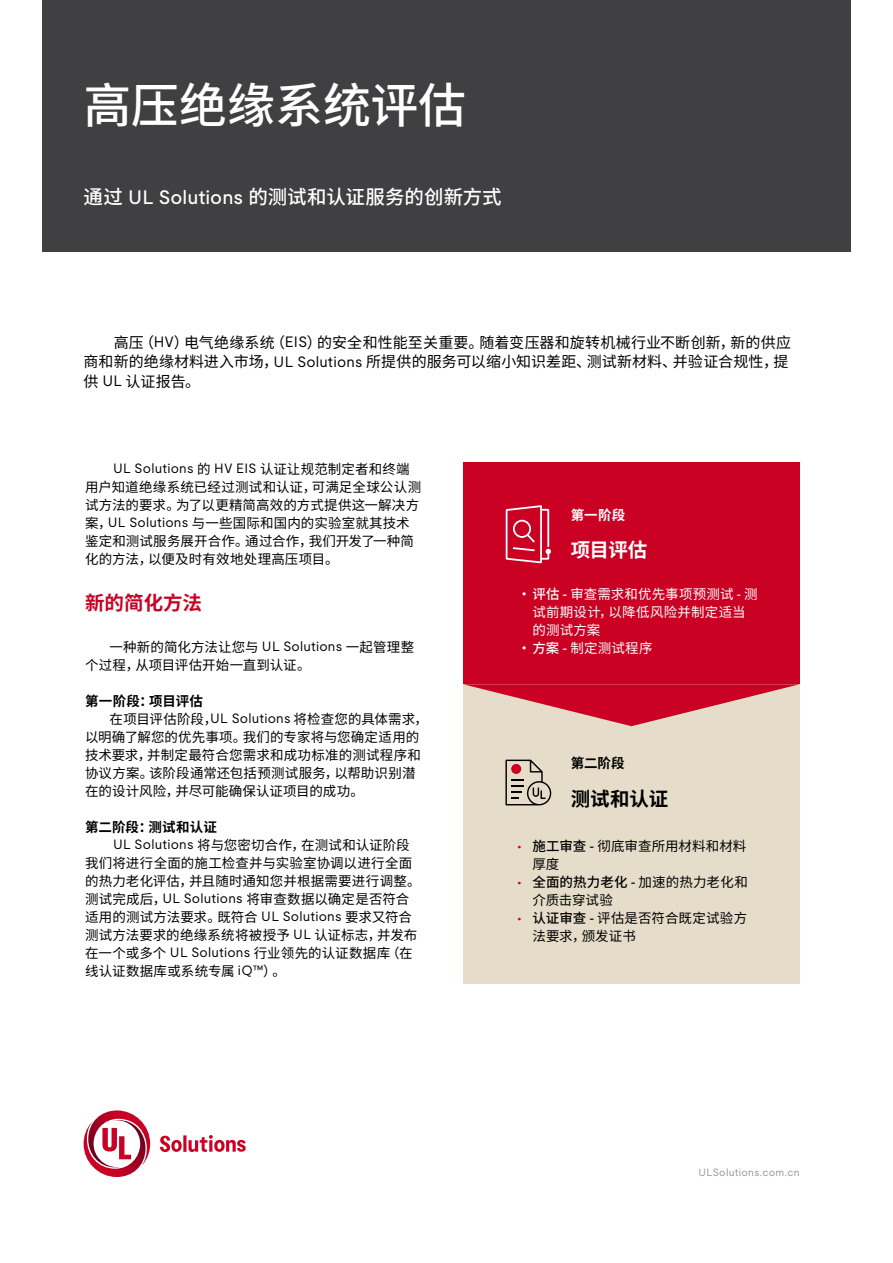
<style>
.page{position:relative;width:893px;height:1263px;background:#fff}
.page>*{position:absolute;margin:0;border:0;box-sizing:border-box;transform-origin:0 0}
.t1{font:500 48px "Noto Sans SC";letter-spacing:-.005em;color:#fff}
.t2{font:500 19.5px "Noto Sans SC";color:#fff}
.t3{font:700 19.5px "Noto Sans SC";color:#ca0123}
.t4{font:700 19.5px "Noto Sans SC";letter-spacing:-.005em;color:#000}
.t5{font:700 19.5px "Noto Sans SC";color:#fff}
.t6{font:15px/19.5px "Noto Sans SC";letter-spacing:.005em;color:#000}
.t7{font:13.5px/18px "Noto Sans SC";letter-spacing:.01em;color:#000}
.t8{font:13.5px/18px "Noto Sans SC";letter-spacing:.015em;color:#fff}
.t9{font:13.5px "UL Moderat";letter-spacing:.015em;color:#000}
.t10{font:700 13.5px "Noto Sans SC";letter-spacing:.005em;color:#000}
.t11{font:700 13.5px "Noto Sans SC";color:#fff}
.t12{font:10.5px "UL Moderat";letter-spacing:.03em;color:#939598}
.s1{font-family:"UL Moderat"}
.s2{font-family:"Noto Sans SC"}
.s3{font-weight:500}
.s4{font-family:"UL Moderat";color:#ca0123}
</style>
<div class="page">
<div style="left:43px;top:0;width:808px;height:251px;background:#404042"></div>
<div style="left:463px;top:463px;width:337px;height:221px;background:#ca0123"></div>
<div style="left:463px;top:684px;width:337px;height:299px;background:#e5ddca"></div>
<svg style="left:84px;top:1110px;width:162px;height:67px"></svg>
<svg style="left:463px;top:684px;width:337px;height:42px"></svg>
<svg style="left:505px;top:760px;width:46px;height:45px"></svg>
<div style="left:511px;top:764px;width:10px;height:10px;background:#ca0123;border-radius:50%"></div>
<svg style="left:506px;top:505px;width:45px;height:58px"></svg>
<h1 class="t1" style="left:84px;top:78px;width:384px">高压绝缘系统评估</h1>
<h2 class="t2" style="left:84px;top:185px;width:420px">通过 <span class="s1">UL Solutions</span> 的测试和认证服务的创新方式</h2>
<p class="t6" style="left:84px;top:333px;width:709px;text-indent:30px">高压（<span class="s1">HV</span>）电气绝缘系统（<span class="s1">EIS</span>）的安全和性能至关重要。随着变压器和旋转机械行业不断创新，新的供应商和新的绝缘材料进入市场，<span class="s1">UL Solutions</span> 所提供的服务可以缩小知识差距、测试新材料、并验证合规性，提供 <span class="s1">UL</span> 认证报告。</p>
<p class="t9" style="left:113px;top:458px;width:298px">UL Solutions <span class="s2">的</span> HV EIS <span class="s2">认证让规范制定者和终端</span></p>
<p class="t7" style="left:85px;top:478px;width:338px">用户知道绝缘系统已经过测试和认证，可满足全球公认测试方法的要求。为了以更精简高效的方式提供这一解决方案，<span class="s1">UL Solutions</span> 与一些国际和国内的实验室就其技术鉴定和测试服务展开合作。通过合作，我们开发了一种简化的方法，以便及时有效地处理高压项目。</p>
<h2 class="t3" style="left:85px;top:592px;width:118px">新的简化方法</h2>
<p class="t7" style="left:85px;top:638px;width:331px;text-indent:25px">一种新的简化方法让您与 <span class="s1">UL Solutions</span> 一起管理整个过程，从项目评估开始一直到认证。</p>
<p class="t10" style="left:85px;top:693px;width:120px">第一阶段：项目评估</p>
<p class="t7" style="left:110px;top:710px;width:320px">在项目评估阶段，<span class="s1">UL Solutions</span> 将检查您的具体需求，</p>
<p class="t7" style="left:85px;top:728px;width:336px">以明确了解您的优先事项。我们的专家将与您确定适用的</p>
<p class="t7" style="left:85px;top:746px;width:337px">技术要求，并制定最符合您需求和成功标准的测试程序和</p>
<p class="t7" style="left:85px;top:764px;width:332px">协议方案。该阶段通常还包括预测试服务，以帮助识别潜</p>
<p class="t7" style="left:85px;top:782px;width:280px">在的设计风险，并尽可能确保认证项目的成功。</p>
<p class="t10" style="left:85px;top:819px;width:133px">第二阶段：测试和认证</p>
<p class="t7" style="left:113px;top:836px;width:298px"><span class="s1">UL Solutions</span> 将与您密切合作，在测试和认证阶段</p>
<p class="t7" style="left:85px;top:854px;width:329px">我们将进行全面的施工检查并与实验室协调以进行全面</p>
<p class="t7" style="left:85px;top:872px;width:337px">的热力老化评估，并且随时通知您并根据需要进行调整。</p>
<p class="t7" style="left:85px;top:890px;width:326px">测试完成后，<span class="s1">UL Solutions</span> 将审查数据以确定是否符合</p>
<p class="t7" style="left:85px;top:908px;width:329px">适用的测试方法要求。既符合 <span class="s1">UL Solutions</span> 要求又符合</p>
<p class="t7" style="left:85px;top:926px;width:334px">测试方法要求的绝缘系统将被授予 <span class="s1">UL</span> 认证标志，并发布</p>
<p class="t7" style="left:85px;top:944px;width:329px">在一个或多个 <span class="s1">UL Solutions</span> 行业领先的认证数据库（在</p>
<p class="t7" style="left:85px;top:962px;width:202px">线认证数据库或系统专属 <span class="s1">iQ™</span>）。</p>
<p class="t11" style="left:571px;top:507px;width:56px">第一阶段</p>
<h2 class="t5" style="left:571px;top:539px;width:78px">项目评估</h2>
<p class="t8" style="left:532px;top:585px;width:227px;text-indent:-15px"><span class="s3">• 评估 -</span> 审查需求和优先事项预测试 - 测试前期设计，以降低风险并制定适当的测试方案</p>
<p class="t8" style="left:517px;top:639px;width:137px"><span class="s3">• 方案 -</span> 制定测试程序</p>
<p class="t10" style="left:571px;top:755px;width:56px">第二阶段</p>
<h2 class="t4" style="left:571px;top:787px;width:99px">测试和认证</h2>
<p class="t7" style="left:532px;top:838px;width:216px;text-indent:-15px"><span class="s4">•</span> <span class="s3">施工审查 -</span> 彻底审查所用材料和材料厚度</p>
<p class="t7" style="left:532px;top:874px;width:217px;text-indent:-15px"><span class="s4">•</span> <span class="s3">全面的热力老化 -</span> 加速的热力老化和介质击穿试验</p>
<p class="t7" style="left:532px;top:910px;width:216px;text-indent:-15px"><span class="s4">•</span> <span class="s3">认证审查 -</span> 评估是否符合既定试验方法要求，颁发证书</p>
<p class="t12" style="left:698px;top:1164px;width:103px">ULSolutions.com.cn</p>
</div>
